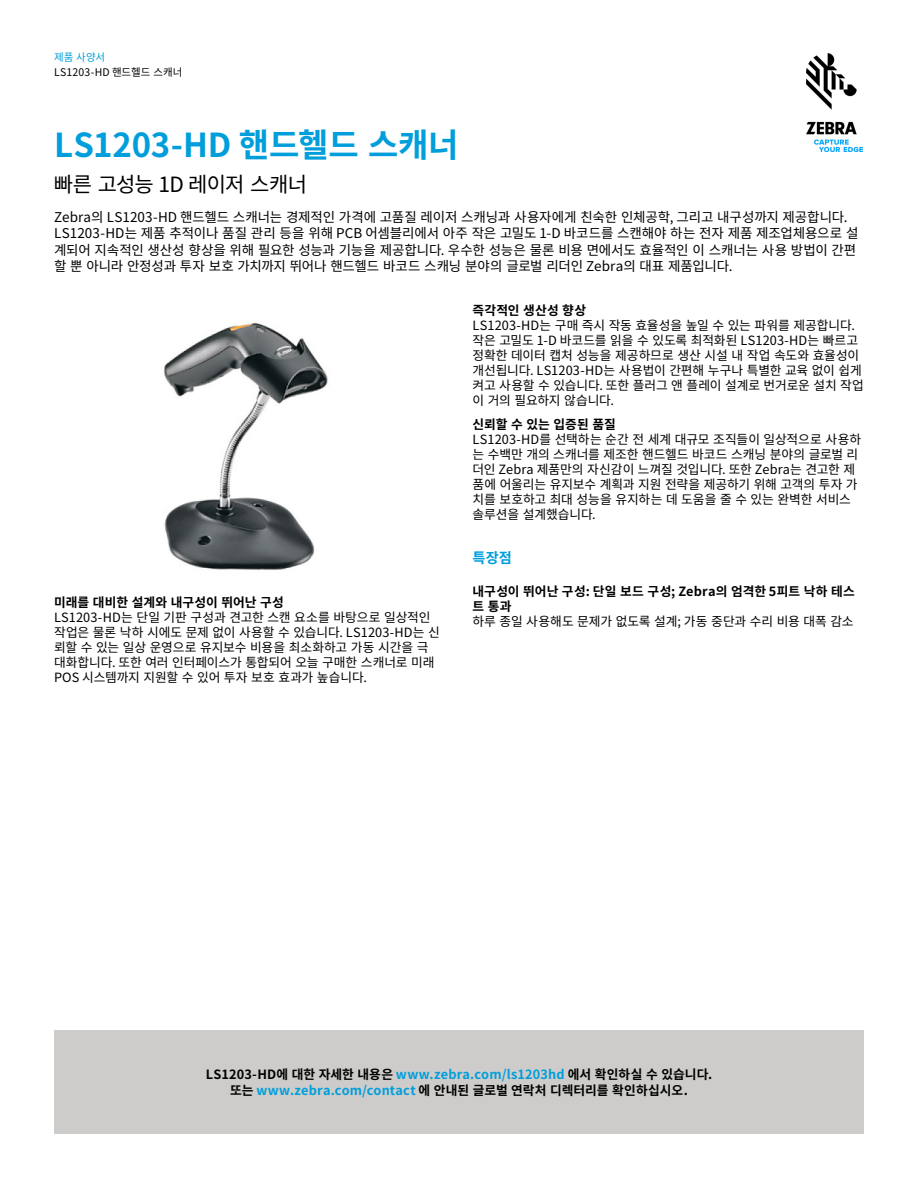
<style>
.page{position:relative;width:918px;height:1188px;background:#fff}
.page>*{position:absolute;margin:0;border:0;box-sizing:border-box;transform-origin:0 0}
.t1{font:700 33px "Noto Sans CJ Kkr";letter-spacing:-.005em;color:#009edb}
.t2{font:21px "Noto Sans CJ Kkr";letter-spacing:-.035em;color:#000}
.t3{font:700 14.25px "Noto Sans CJ Kkr";color:#009edb}
.t4{font:13.5px/16.5px "Noto Sans CJ Kkr";letter-spacing:-.01em;color:#000}
.t5{font:12.75px/15px "Noto Sans CJ Kkr";letter-spacing:-.005em;color:#000}
.t6{font:700 12.75px/15px "Noto Sans CJ Kkr";letter-spacing:.01em;color:#000}
.t7{font:10.5px "Noto Sans CJ Kkr";letter-spacing:.01em;color:#000}
.t8{font:10.5px "Noto Sans CJ Kkr";color:#009edb}
.s1{color:#009edb}
</style>
<div class="page">
<img style="left:806px;top:54px;width:56px;height:97px">
<div style="left:54px;top:1031px;width:810px;height:103px;background:#cdccca"></div>
<img style="left:163px;top:322px;width:165px;height:248px">
<p class="t8" style="left:54px;top:52px;width:53px">제품 사양서</p>
<p class="t7" style="left:54px;top:66px;width:130px">LS1203-HD 핸드헬드 스캐너</p>
<h1 class="t1" style="left:54px;top:127px;width:406px">LS1203-HD 핸드헬드 스캐너</h1>
<h2 class="t2" style="left:54px;top:172px;width:255px">빠른 고성능 1D 레이저 스캐너</h2>
<p class="t4" style="left:54px;top:209px;width:806px">Zebra의 LS1203-HD 핸드헬드 스캐너는 경제적인 가격에 고품질 레이저 스캐닝과 사용자에게 친숙한 인체공학, 그리고 내구성까지 제공합니다.<br>LS1203-HD는 제품 추적이나 품질 관리 등을 위해 PCB 어셈블리에서 아주 작은 고밀도 1-D 바코드를 스캔해야 하는 전자 제품 제조업체용으로 설 계되어 지속적인 생산성 향상을 위해 필요한 성능과 기능을 제공합니다. 우수한 성능은 물론 비용 면에서도 효율적인 이 스캐너는 사용 방법이 간편 할 뿐 아니라 안정성과 투자 보호 가치까지 뛰어나 핸드헬드 바코드 스캐닝 분야의 글로벌 리더인 Zebra의 대표 제품입니다.</p>
<p class="t6" style="left:54px;top:595px;width:232px">미래를 대비한 설계와 내구성이 뛰어난 구성</p>
<p class="t5" style="left:54px;top:610px;width:387px">LS1203-HD는 단일 기판 구성과 견고한 스캔 요소를 바탕으로 일상적인 작업은 물론 낙하 시에도 문제 없이 사용할 수 있습니다. LS1203-HD는 신 뢰할 수 있는 일상 운영으로 유지보수 비용을 최소화하고 가동 시간을 극 대화합니다. 또한 여러 인터페이스가 통합되어 오늘 구매한 스캐너로 미래 POS 시스템까지 지원할 수 있어 투자 보호 효과가 높습니다.</p>
<p class="t6" style="left:472px;top:303px;width:115px">즉각적인 생산성 향상</p>
<p class="t5" style="left:472px;top:318px;width:393px">LS1203-HD는 구매 즉시 작동 효율성을 높일 수 있는 파워를 제공합니다. 작은 고밀도 1-D 바코드를 읽을 수 있도록 최적화된 LS1203-HD는 빠르고 정확한 데이터 캡처 성능을 제공하므로 생산 시설 내 작업 속도와 효율성이 개선됩니다. LS1203-HD는 사용법이 간편해 누구나 특별한 교육 없이 쉽게 켜고 사용할 수 있습니다. 또한 플러그 앤 플레이 설계로 번거로운 설치 작업 이 거의 필요하지 않습니다.</p>
<p class="t6" style="left:472px;top:417px;width:145px">신뢰할 수 있는 입증된 품질</p>
<p class="t5" style="left:472px;top:432px;width:390px">LS1203-HD를 선택하는 순간 전 세계 대규모 조직들이 일상적으로 사용하 는 수백만 개의 스캐너를 제조한 핸드헬드 바코드 스캐닝 분야의 글로벌 리 더인 Zebra 제품만의 자신감이 느껴질 것입니다. 또한 Zebra는 견고한 제 품에 어울리는 유지보수 계획과 지원 전략을 제공하기 위해 고객의 투자 가 치를 보호하고 최대 성능을 유지하는 데 도움을 줄 수 있는 완벽한 서비스 솔루션을 설계했습니다.</p>
<p class="t3" style="left:472px;top:549px;width:41px">특장점</p>
<p class="t6" style="left:472px;top:584px;width:384px">내구성이 뛰어난 구성: 단일 보드 구성; Zebra의 엄격한 5피트 낙하 테스 트 통과</p>
<p class="t5" style="left:472px;top:614px;width:383px">하루 종일 사용해도 문제가 없도록 설계; 가동 중단과 수리 비용 대폭 감소</p>
<p class="t6" style="left:206px;top:1067px;width:508px;line-height:15.8px;text-align:center">LS1203-HD에 대한 자세한 내용은 <span class="s1">www.zebra.com/ls1203hd</span> 에서 확인하실 수 있습니다. 또는 <span class="s1">www.zebra.com/contact</span> 에 안내된 글로벌 연락처 디렉터리를 확인하십시오.</p>
</div>
